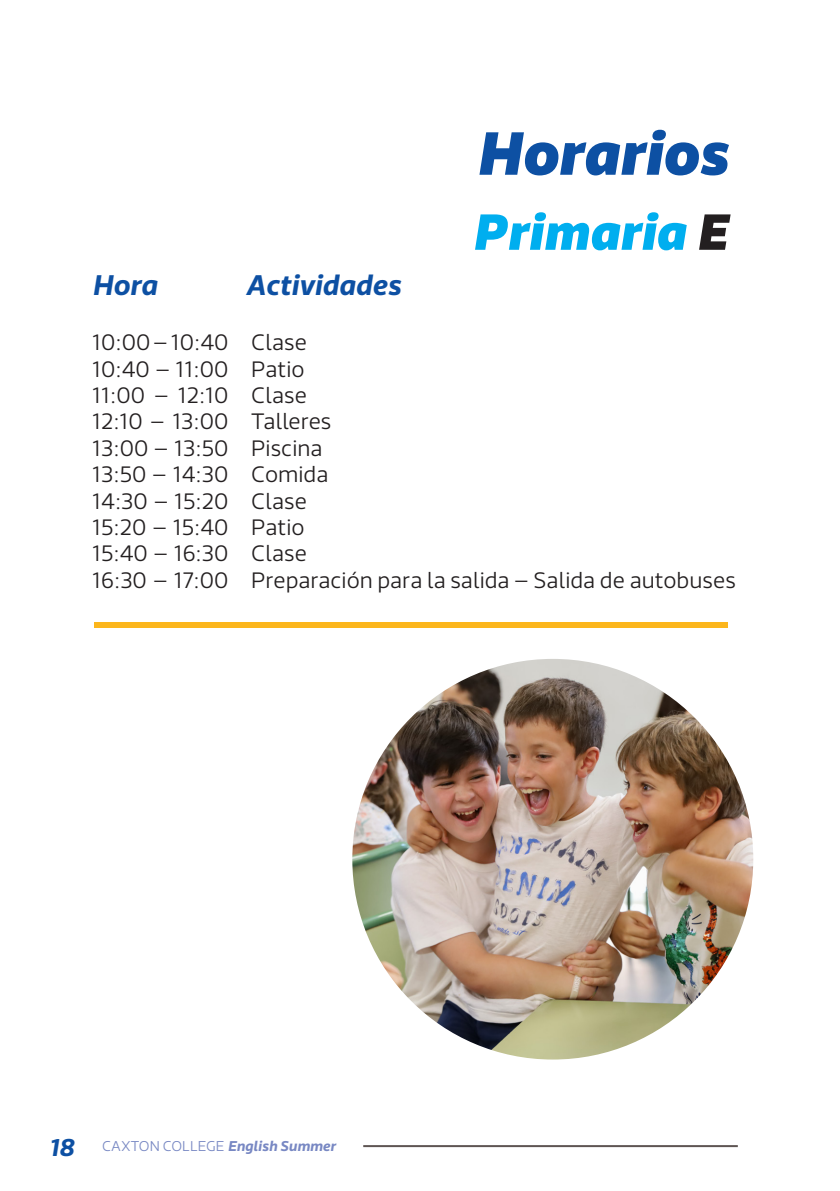
<style>
.page{position:relative;width:840px;height:1191px;background:#fff}
.page>*{position:absolute;margin:0;border:0;box-sizing:border-box;transform-origin:0 0}
.t1{font:italic 900 60px "Riona Sans";color:#0d50a3}
.t2{font:italic 900 50px "Riona Sans";color:#00aeef}
.t3{font:italic 700 28px "Riona Sans";color:#0d50a3}
.t4{font:300 22px "Riona Sans";color:#231f20}
.t5{font:300 14px "Riona Sans";color:#7888c3}
.s1{color:#231f20}
.s2{font-weight:700;font-style:italic;font-size:24px;color:#0d50a3}
.s3{font-weight:700;font-style:italic}
</style>
<div class="page">
<hr style="left:363px;top:1145px;width:374px;height:2px;background:#5e5553">
<div style="left:94px;top:622px;width:633px;height:6px;background:#fcb61c"></div>
<img style="left:352px;top:659px;width:400px;height:400px;border-radius:200px">
<p class="t1" style="left:475px;top:114px;width:254px">Horarios</p>
<p class="t2" style="left:471px;top:199px;width:257px">Primaria <span class="s1">E</span></p>
<p class="t3" style="left:92px;top:267px;width:66px">Hora</p>
<p class="t3" style="left:245px;top:267px;width:157px">Actividades</p>
<p class="t4" style="left:92px;top:329px;width:138px">10:00 – 10:40</p>
<p class="t4" style="left:92px;top:356px;width:138px">10:40 – 11:00</p>
<p class="t4" style="left:92px;top:382px;width:138px">11:00 – 12:10</p>
<p class="t4" style="left:92px;top:408px;width:138px">12:10 – 13:00</p>
<p class="t4" style="left:92px;top:435px;width:138px">13:00 – 13:50</p>
<p class="t4" style="left:92px;top:461px;width:138px">13:50 – 14:30</p>
<p class="t4" style="left:92px;top:488px;width:138px">14:30 – 15:20</p>
<p class="t4" style="left:92px;top:514px;width:138px">15:20 – 15:40</p>
<p class="t4" style="left:92px;top:540px;width:138px">15:40 – 16:30</p>
<p class="t4" style="left:92px;top:567px;width:138px">16:30 – 17:00</p>
<p class="t4" style="left:251px;top:329px;width:57px">Clase</p>
<p class="t4" style="left:251px;top:356px;width:55px">Patio</p>
<p class="t4" style="left:251px;top:382px;width:57px">Clase</p>
<p class="t4" style="left:251px;top:408px;width:82px">Talleres</p>
<p class="t4" style="left:251px;top:435px;width:73px">Piscina</p>
<p class="t4" style="left:251px;top:461px;width:79px">Comida</p>
<p class="t4" style="left:251px;top:488px;width:57px">Clase</p>
<p class="t4" style="left:251px;top:514px;width:55px">Patio</p>
<p class="t4" style="left:251px;top:540px;width:57px">Clase</p>
<p class="t4" style="left:251px;top:567px;width:486px">Preparación para la salida – Salida de autobuses</p>
<p class="t5" style="left:49px;top:1137px;width:288px"><span class="s2">18</span> CAXTON COLLEGE <span class="s3">English Summer</span></p>
</div>
